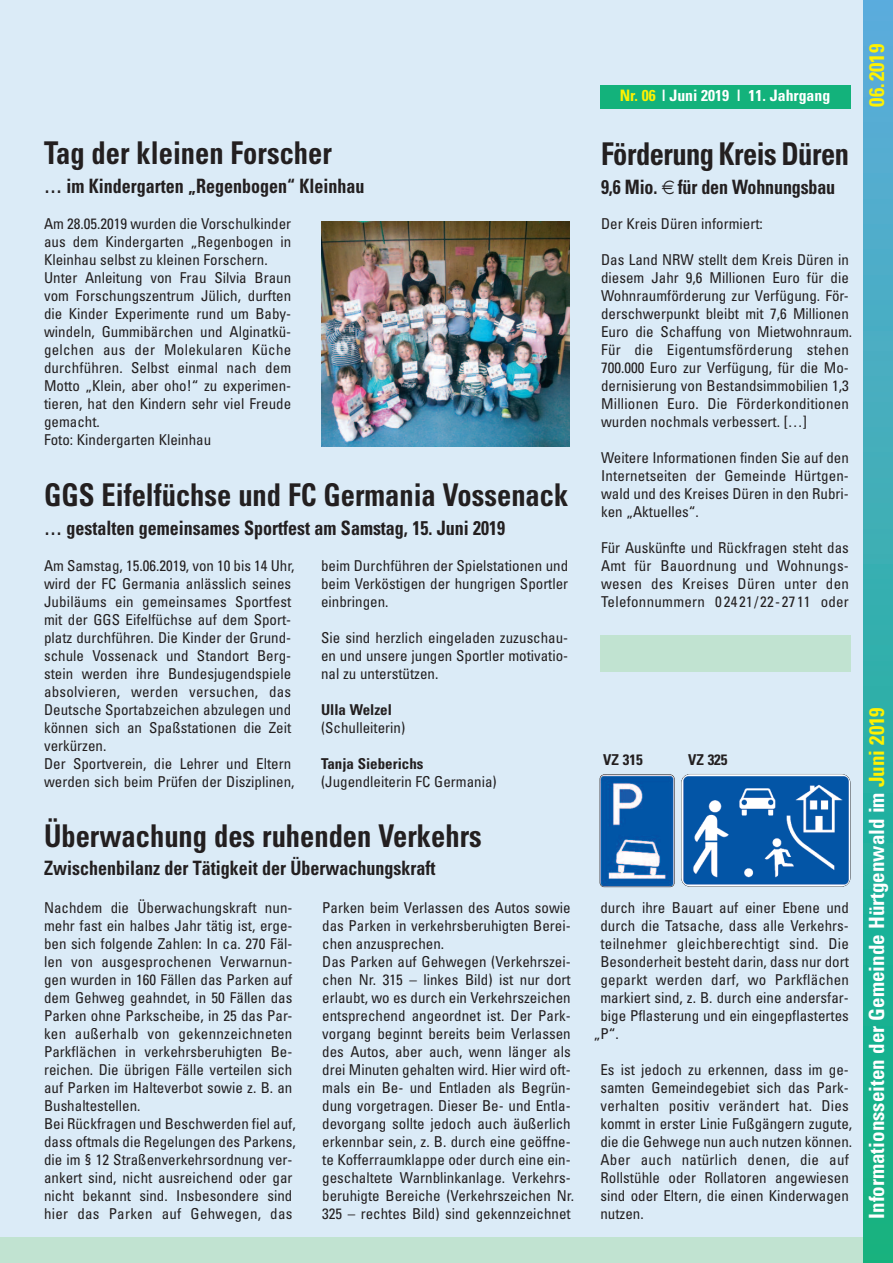
<style>
.page{position:relative;width:893px;height:1263px;background:#dbebf7}
.page>*{position:absolute;margin:0;border:0;box-sizing:border-box;transform-origin:0 0}
.t1{font:700 condensed 31.35px "Univers";color:#231f20;scale:.91 1}
.t2{font:700 condensed 31.35px "Univers";letter-spacing:-.02em;color:#231f20;scale:.91 1}
.t3{font:700 condensed 21px "Univers";color:#fff}
.t4{font:700 condensed 21px "Univers";color:#fff101}
.t5{font:700 condensed 19.8px "Univers";color:#231f20;scale:.91 1}
.t6{font:700 condensed 15.75px "Univers";color:#fff}
.t7{font:condensed 15px/18px "Univers";color:#231f20}
.t8{font:700 condensed 15px "Univers";color:#231f20}
.t9{font:condensed 15px "Univers";letter-spacing:.02em;color:#231f20}
.s1{color:#fff101}
</style>
<div class="page">
<div style="left:0;top:1237px;width:893px;height:26px;background:#c1e3d1"></div>
<div style="left:600px;top:85px;width:250px;height:23px;background:#13b27b"></div>
<div style="left:600px;top:635px;width:250px;height:37px;background:#c1e3d1"></div>
<div style="left:863px;top:0;width:30px;height:1263px;background:linear-gradient(to bottom,#5eacdd,#0bb27f)"></div>
<img style="left:322px;top:221px;width:248px;height:225px">
<img style="left:600px;top:775px;width:74px;height:112px;border-radius:4px">
<div style="left:600px;top:774px;width:75px;height:113px;border:1px solid #231f20;border-radius:5px"></div>
<img style="left:682px;top:774px;width:168px;height:112px">
<h1 class="t1" style="left:44px;top:142px;width:318px">Tag der kleinen Forscher</h1>
<h3 class="t5" style="left:44px;top:178px;width:354px">… im Kindergarten „Regenbogen“ Kleinhau</h3>
<p class="t7" style="left:44px;top:216px;width:249px">Am 28.05.2019 wurden die Vorschulkinder aus dem Kindergarten „Regenbogen in Kleinhau selbst zu kleinen Forschern.<br>Unter Anleitung von Frau Silvia Braun vom Forschungszentrum Jülich, durften die Kinder Experimente rund um Baby&shy;windeln, Gummibärchen und Alginatkü&shy;gelchen aus der Molekularen Küche durchführen. Selbst einmal nach dem Motto „Klein, aber oho!“ zu experimen&shy;tieren, hat den Kindern sehr viel Freude gemacht.<br>Foto: Kindergarten Kleinhau</p>
<h1 class="t1" style="left:44px;top:484px;width:578px">GGS Eifelfüchse und FC Germania Vossenack</h1>
<h3 class="t5" style="left:44px;top:520px;width:508px">… gestalten gemeinsames Sportfest am Samstag, 15. Juni 2019</h3>
<p class="t7" style="left:44px;top:558px;width:252px">Am Samstag, 15.06.2019, von 10 bis 14 Uhr, wird der FC Germania anlässlich seines Jubiläums ein gemeinsames Sportfest mit der GGS Eifelfüchse auf dem Sport&shy;platz durchführen. Die Kinder der Grund&shy;schule Vossenack und Standort Berg&shy;stein werden ihre Bundesjugendspiele absolvieren, werden versuchen, das Deutsche Sportabzeichen abzulegen und können sich an Spaßstationen die Zeit verkürzen.<br>Der Sportverein, die Lehrer und Eltern werden sich beim Prüfen der Disziplinen,</p>
<p class="t7" style="left:321px;top:558px;width:249px;text-align:justify">beim Durchführen der Spielstationen und beim Verköstigen der hungrigen Sportler einbringen.</p>
<p class="t7" style="left:321px;top:630px;width:249px;text-align:justify">Sie sind herzlich eingeladen zuzuschau&shy;en und unsere jungen Sportler motivatio&shy;nal zu unterstützen.</p>
<p class="t8" style="left:321px;top:704px;width:72px">Ulla Welzel</p>
<p class="t7" style="left:321px;top:720px;width:86px">(Schulleiterin)</p>
<p class="t8" style="left:321px;top:758px;width:104px">Tanja Sieberichs</p>
<p class="t7" style="left:321px;top:774px;width:177px">(Jugendleiterin FC Germania)</p>
<h1 class="t1" style="left:44px;top:824px;width:483px">Überwachung des ruhenden Verkehrs</h1>
<h3 class="t5" style="left:44px;top:860px;width:432px">Zwischenbilanz der Tätigkeit der Überwachungskraft</h3>
<p class="t6" style="left:620px;top:90px;width:212px"><span class="s1">Nr. 06</span> | Juni 2019 | 11. Jahrgang</p>
<h1 class="t2" style="left:601px;top:142px;width:274px">Förderung Kreis Düren</h1>
<h3 class="t5" style="left:601px;top:180px;width:259px">9,6 Mio. für den Wohnungsbau</h3>
<p class="t7" style="left:601px;top:216px;width:163px">Der Kreis Düren informiert:</p>
<p class="t7" style="left:601px;top:252px;width:253px">Das Land NRW stellt dem Kreis Düren in diesem Jahr 9,6 Millionen Euro für die Wohnraumförderung zur Verfügung. För&shy;derschwerpunkt bleibt mit 7,6 Millionen Euro die Schaffung von Mietwohnraum.<br>Für die Eigentumsförderung stehen 700.000 Euro zur Verfügung, für die Mo&shy;dernisierung von Bestandsimmobilien 1,3<br>Millionen Euro. Die Förderkonditionen wurden nochmals verbessert. […]</p>
<p class="t7" style="left:601px;top:450px;width:249px;text-align:justify">Weitere Informationen finden Sie auf den Internetseiten der Gemeinde Hürtgen&shy;wald und des Kreises Düren in den Rubri&shy;ken „Aktuelles“.</p>
<p class="t7" style="left:601px;top:540px;width:249px;text-align:justify">Für Auskünfte und Rückfragen steht das Amt für Bauordnung und Wohnungs&shy;wesen des Kreises Düren unter den Telefonnummern 0 2421/22-2711 oder</p>
<p class="t8" style="left:603px;top:754px;width:41px">VZ 315</p>
<p class="t8" style="left:688px;top:754px;width:41px">VZ 325</p>
<p class="t7" style="left:44px;top:900px;width:253px">Nachdem die Überwachungskraft nun&shy;mehr fast ein halbes Jahr tätig ist, erge&shy;ben sich folgende Zahlen: In ca. 270 Fäl&shy;len von ausgesprochenen Verwarnun&shy;gen wurden in 160 Fällen das Parken auf dem Gehweg geahndet, in 50 Fällen das Parken ohne Parkscheibe, in 25 das Par&shy;ken außerhalb von gekennzeichneten Parkflächen in verkehrsberuhigten Be&shy;reichen. Die übrigen Fälle verteilen sich auf Parken im Halteverbot sowie z. B. an Bushaltestellen.<br>Bei Rückfragen und Beschwerden fiel auf, dass oftmals die Regelungen des Parkens, die im § 12 Straßenverkehrsordnung ver&shy;ankert sind, nicht ausreichend oder gar nicht bekannt sind. Insbesondere sind hier das Parken auf Gehwegen, das</p>
<p class="t7" style="left:322px;top:900px;width:253px">Parken beim Verlassen des Autos sowie das Parken in verkehrsberuhigten Berei&shy;chen anzusprechen.<br>Das Parken auf Gehwegen (Verkehrszei&shy;chen Nr. 315 – linkes Bild) ist nur dort erlaubt, wo es durch ein Verkehrszeichen entsprechend angeordnet ist. Der Park&shy;vorgang beginnt bereits beim Verlassen des Autos, aber auch, wenn länger als drei Minuten gehalten wird. Hier wird oft&shy;mals ein Be- und Entladen als Begrün&shy;dung vorgetragen. Dieser Be- und Entla&shy;devorgang sollte jedoch auch äußerlich erkennbar sein, z. B. durch eine geöffne&shy;te Kofferraumklappe oder durch eine ein&shy;geschaltete Warnblinkanlage. Verkehrs&shy;beruhigte Bereiche (Verkehrszeichen Nr.<br>325 – rechtes Bild) sind gekennzeichnet</p>
<p class="t7" style="left:600px;top:900px;width:250px">durch ihre Bauart auf einer Ebene und</p>
<p class="t7" style="left:600px;top:918px;width:250px">durch die Tatsache, dass alle Verkehrs-</p>
<p class="t9" style="left:600px;top:938px;width:250px">teilnehmer gleichberechtigt sind. Die</p>
<p class="t7" style="left:600px;top:954px;width:250px">Besonderheit besteht darin, dass nur dort</p>
<p class="t7" style="left:600px;top:972px;width:250px">geparkt werden darf, wo Parkflächen</p>
<p class="t7" style="left:600px;top:990px;width:250px">markiert sind, z. B. durch eine andersfar-</p>
<p class="t7" style="left:600px;top:1008px;width:250px">bige Pflasterung und ein eingepflastertes</p>
<p class="t7" style="left:594px;top:1026px;width:26px">„P“.</p>
<p class="t7" style="left:600px;top:1062px;width:253px">Es ist jedoch zu erkennen, dass im ge&shy;samten Gemeindegebiet sich das Park&shy;verhalten positiv verändert hat. Dies kommt in erster Linie Fußgängern zugute, die die Gehwege nun auch nutzen können.<br>Aber auch natürlich denen, die auf Rollstühle oder Rollatoren angewiesen sind oder Eltern, die einen Kinderwagen nutzen.</p>
<h2 class="t4" style="left:869px;top:107px;width:64px;rotate:-90deg">06.2019</h2>
<h2 class="t3" style="left:869px;top:1219px;width:513px;rotate:-90deg">Informationsseiten der Gemeinde Hürtgenwald im <span class="s1">Juni 2019</span></h2>
</div>
